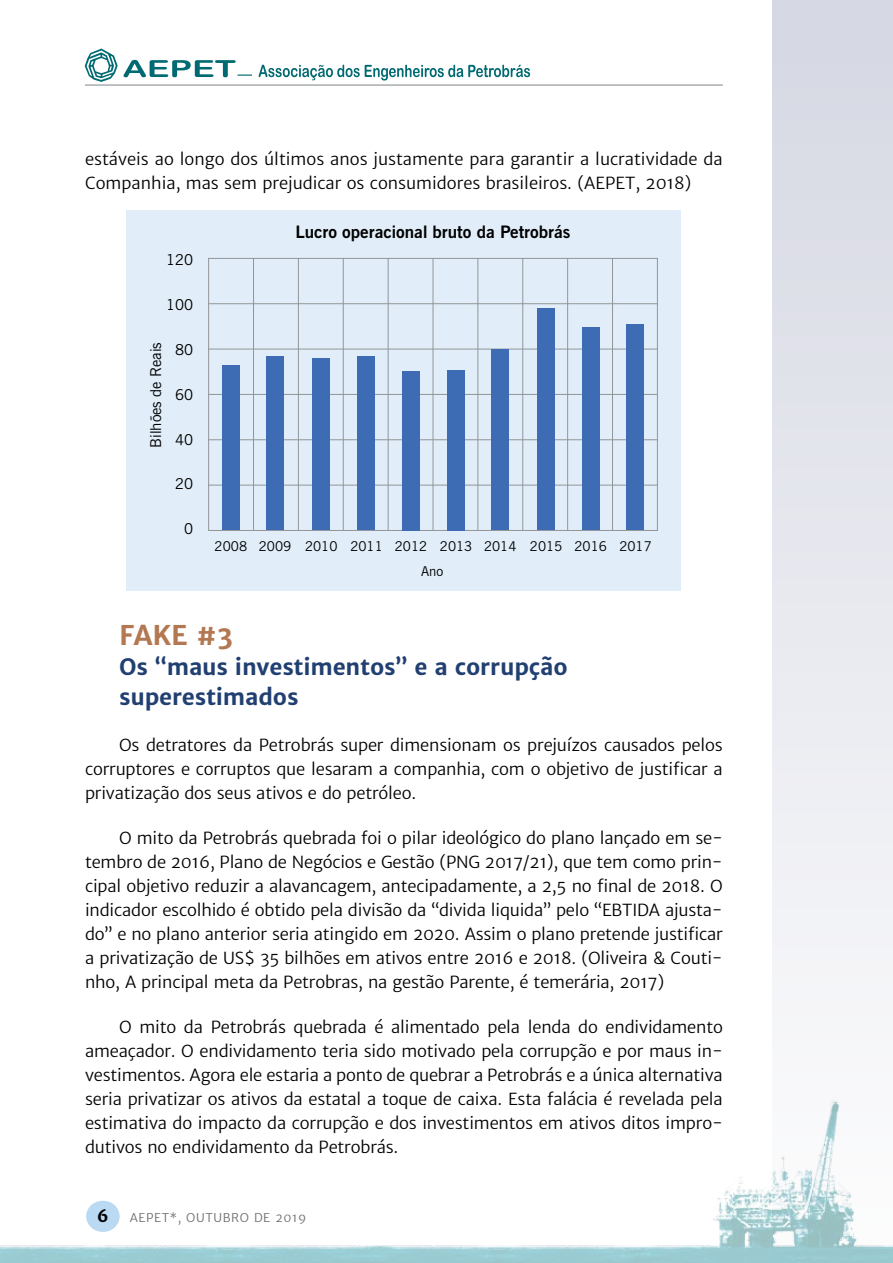
<style>
.page{position:relative;width:893px;height:1263px;background:#fff}
.page>*{position:absolute;margin:0;border:0;box-sizing:border-box;transform-origin:0 0}
.t1{font:700 27px "Merriweather Sans";color:#b37851}
.t2{font:700 22.5px/30px "Merriweather Sans";letter-spacing:-.01em;color:#214071}
.t3{font:700 17.1px "News Gothic BT";color:#000}
.t4{font:16.5px/24px "Merriweather Sans";letter-spacing:-.01em;color:#000;text-align:justify}
.t5{font:700 16.5px "Merriweather Sans";color:#000}
.t6{font:15px "News Gothic BT";color:#000}
.t7{font:13.5px "News Gothic BT";color:#000}
.t8{font:12px "Merriweather Sans";letter-spacing:.05em;color:#6d6e71}
</style>
<div class="page">
<svg style="left:772px;top:0;width:121px;height:1002px;fill:#e5e6ed"></svg>
<img style="left:0;top:1100px;width:893px;height:163px">
<svg style="left:85px;top:49px;width:167px;height:33px"></svg>
<svg style="left:259px;top:65px;width:271px;height:16px"></svg>
<hr style="left:85px;top:85px;width:638px;height:1px;background:#808285">
<div style="left:126px;top:210px;width:555px;height:381px;background:#e1eef9"></div>
<hr style="left:208px;top:258px;width:1px;height:273px;background:#939597">
<hr style="left:253px;top:258px;width:1px;height:273px;background:#939597">
<hr style="left:298px;top:258px;width:1px;height:273px;background:#939597">
<hr style="left:343px;top:258px;width:1px;height:273px;background:#939597">
<hr style="left:388px;top:258px;width:1px;height:273px;background:#939597">
<hr style="left:433px;top:258px;width:1px;height:273px;background:#939597">
<hr style="left:478px;top:258px;width:1px;height:273px;background:#939597">
<hr style="left:522px;top:258px;width:1px;height:273px;background:#939597">
<hr style="left:567px;top:258px;width:1px;height:273px;background:#939597">
<hr style="left:612px;top:258px;width:1px;height:273px;background:#939597">
<hr style="left:657px;top:258px;width:1px;height:273px;background:#939597">
<hr style="left:208px;top:530px;width:450px;height:1px;background:#939597">
<hr style="left:208px;top:485px;width:450px;height:1px;background:#939597">
<hr style="left:208px;top:439px;width:450px;height:1px;background:#939597">
<hr style="left:208px;top:394px;width:450px;height:1px;background:#939597">
<hr style="left:208px;top:349px;width:450px;height:1px;background:#939597">
<hr style="left:208px;top:303px;width:450px;height:1px;background:#939597">
<hr style="left:208px;top:258px;width:450px;height:1px;background:#939597">
<div style="left:222px;top:365px;width:18px;height:165px;background:#3d6cb4"></div>
<div style="left:267px;top:357px;width:17px;height:173px;background:#3d6cb4"></div>
<div style="left:312px;top:359px;width:18px;height:171px;background:#3d6cb4"></div>
<div style="left:357px;top:356px;width:18px;height:174px;background:#3d6cb4"></div>
<div style="left:402px;top:371px;width:18px;height:159px;background:#3d6cb4"></div>
<div style="left:447px;top:370px;width:18px;height:160px;background:#3d6cb4"></div>
<div style="left:491px;top:350px;width:18px;height:180px;background:#3d6cb4"></div>
<div style="left:537px;top:308px;width:18px;height:222px;background:#3d6cb4"></div>
<div style="left:582px;top:328px;width:17px;height:202px;background:#3d6cb4"></div>
<div style="left:627px;top:325px;width:17px;height:205px;background:#3d6cb4"></div>
<p class="t4" style="left:85px;top:147px;width:639px">estáveis ao longo dos últimos anos justamente para garantir a lucratividade da<br>Companhia, mas sem prejudicar os consumidores brasileiros. (AEPET, 2018)</p>
<p class="t6" style="left:166px;top:250px;width:29px">120</p>
<p class="t6" style="left:166px;top:295px;width:29px">100</p>
<p class="t6" style="left:175px;top:340px;width:20px">80</p>
<p class="t6" style="left:175px;top:385px;width:20px">60</p>
<p class="t6" style="left:175px;top:430px;width:20px">40</p>
<p class="t6" style="left:175px;top:474px;width:20px">20</p>
<p class="t6" style="left:184px;top:519px;width:11px">0</p>
<p class="t6" style="left:146px;top:448px;width:107px;rotate:-90deg">Bilhões de Reais</p>
<p class="t3" style="left:295px;top:225px;width:277px">Lucro operacional bruto da Petrobrás</p>
<p class="t7" style="left:215px;top:537px;width:34px">2008</p>
<p class="t7" style="left:259px;top:537px;width:395px">2009 2010 2011 2012 2013 2014 2015 2016 2017</p>
<p class="t7" style="left:421px;top:562px;width:24px">Ano</p>
<h1 class="t1" style="left:119px;top:619px;width:115px">FAKE #3</h1>
<h2 class="t2" style="left:119px;top:652px;width:450px">Os “maus investimentos” e a corrupção superestimados</h2>
<p class="t4" style="left:85px;top:733px;width:639px;text-indent:34px">Os detratores da Petrobrás super dimensionam os prejuízos causados pelos corruptores e corruptos que lesaram a companhia, com o objetivo de justificar a privatização dos seus ativos e do petróleo.</p>
<p class="t4" style="left:85px;top:826px;width:639px;text-indent:34px">O mito da Petrobrás quebrada foi o pilar ideológico do plano lançado em se&shy;tembro de 2016, Plano de Negócios e Gestão (PNG 2017/21), que tem como prin&shy;cipal objetivo reduzir a alavancagem, antecipadamente, a 2,5 no final de 2018. O indicador escolhido é obtido pela divisão da “divida liquida” pelo “EBTIDA ajusta&shy;do” e no plano anterior seria atingido em 2020. Assim o plano pretende justificar a privatização de US$ 35 bilhões em ativos entre 2016 e 2018. (Oliveira &amp; Couti&shy;nho, A principal meta da Petrobras, na gestão Parente, é temerária, 2017)</p>
<p class="t4" style="left:85px;top:1015px;width:639px;text-indent:34px">O mito da Petrobrás quebrada é alimentado pela lenda do endividamento ameaçador. O endividamento teria sido motivado pela corrupção e por maus in&shy;vestimentos. Agora ele estaria a ponto de quebrar a Petrobrás e a única alternativa seria privatizar os ativos da estatal a toque de caixa. Esta falácia é revelada pela estimativa do impacto da corrupção e dos investimentos em ativos ditos impro&shy;dutivos no endividamento da Petrobrás.</p>
<p class="t5" style="left:97px;top:1205px;width:13px">6</p>
<p class="t8" style="left:130px;top:1211px;width:178px">AEPET*, OUTUBRO de 2019</p>
</div>
